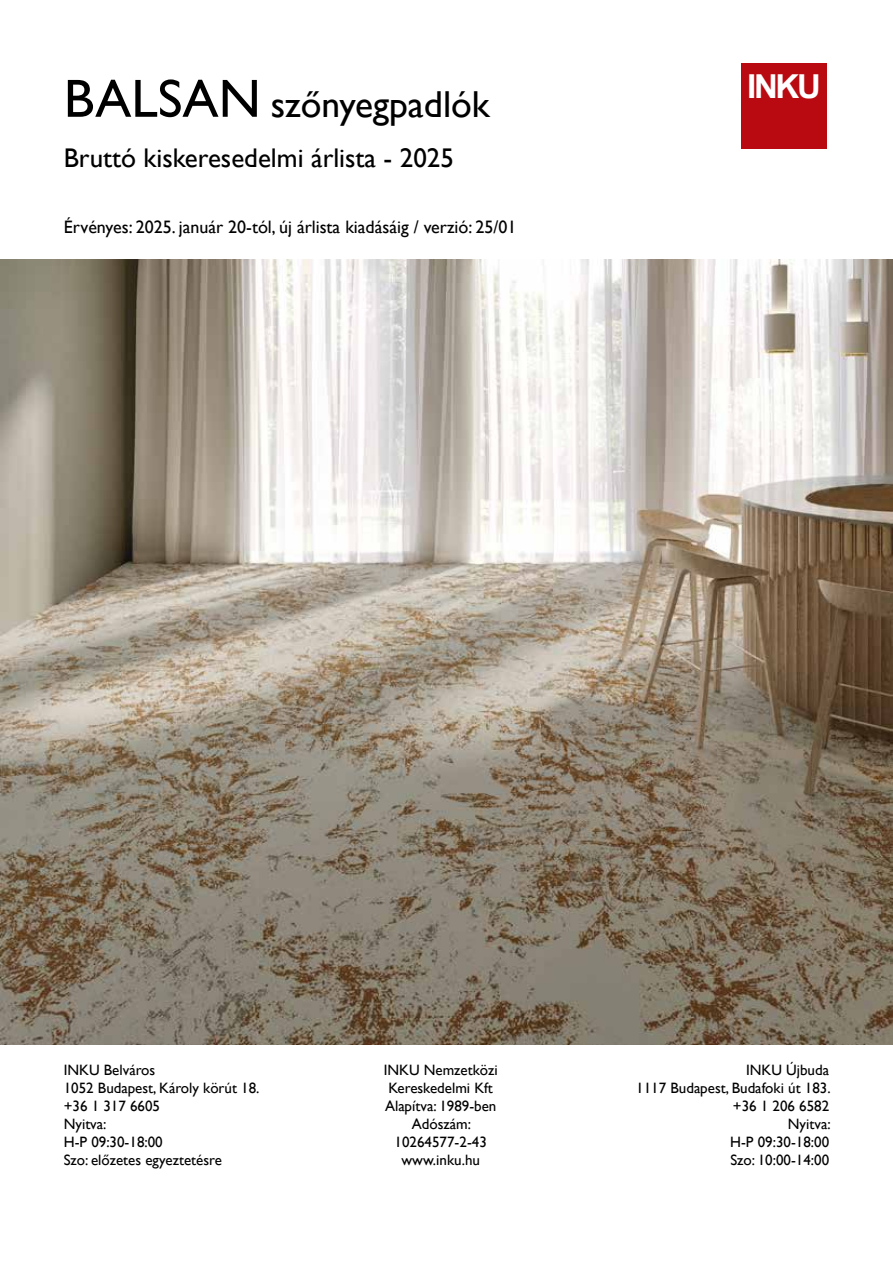
<style>
.page{position:relative;width:893px;height:1263px;background:#fff}
.page>*{position:absolute;margin:0;border:0;box-sizing:border-box;transform-origin:0 0}
.t1{font:37.5px "Gill Sans";color:#000}
.t2{font:700 33px "Arial";color:#fff}
.t3{font:27px "Gill Sans";color:#000}
.t4{font:18px "Gill Sans";color:#000}
.t5{font:15px/18px "Gill Sans";color:#000;text-align:center}
.s1{font-size:54px}
</style>
<div class="page">
<div style="left:742px;top:64px;width:85px;height:85px;background:#b90a11"></div>
<img style="left:0;top:259px;width:893px;height:785px">
<h1 class="t1" style="left:64px;top:82px;width:428px"><span class="s1">BALSAN</span> szőnyegpadlók</h1>
<h3 class="t3" style="left:64px;top:142px;width:392px">Bruttó kiskeresedelmi árlista - 2025</h3>
<p class="t4" style="left:64px;top:216px;width:454px">Érvényes: 2025. január 20-tól, új árlista kiadásáig / verzió: 25/01</p>
<h2 class="t2" style="left:747px;top:63px;width:75px">INKU</h2>
<p class="t5" style="left:64px;top:1061px;width:197px;text-align:left">INKU Belváros<br>1052 Budapest, Károly körút 18. +36 1 317 6605<br>Nyitva:<br>H-P 09:30-18:00<br>Szo: előzetes egyeztetésre</p>
<p class="t5" style="left:384px;top:1061px;width:115px">INKU Nemzetközi<br>Kereskedelmi Kft<br>Alapítva: 1989-ben<br>Adószám:<br>10264577-2-43 www.inku.hu</p>
<p class="t5" style="left:636px;top:1061px;width:196px;text-align:right">INKU Újbuda<br>1117 Budapest, Budafoki út 183. +36 1 206 6582<br>Nyitva:<br>H-P 09:30-18:00<br>Szo: 10:00-14:00</p>
</div>
